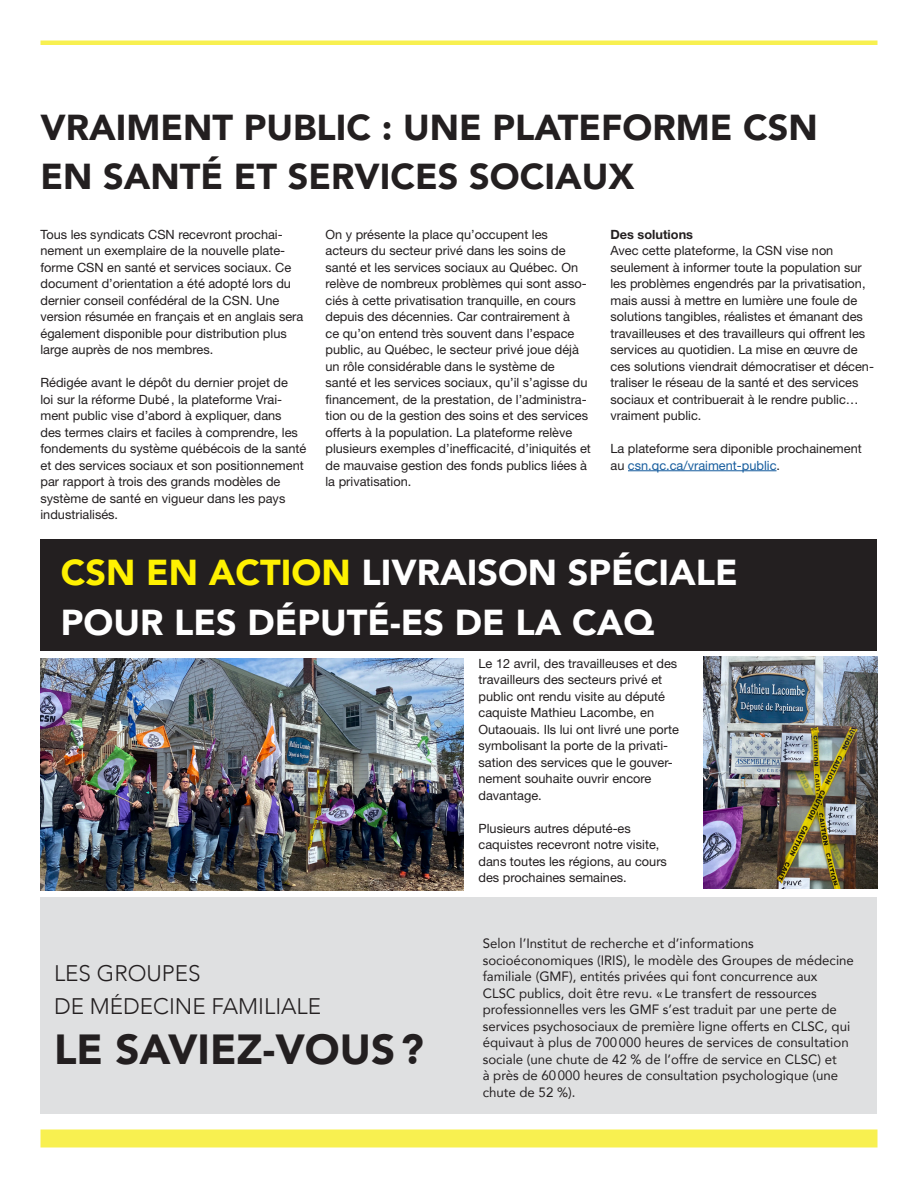
<style>
.page{position:relative;width:918px;height:1188px;background:#fff}
.page>*{position:absolute;margin:0;border:0;box-sizing:border-box;transform-origin:0 0}
.titre_bold_30_5pt{font:900 42px "Avenir";color:#231f20}
.titre_bold_30_5pt-2{font:900 36px "Avenir";color:#231f20}
.titre_bold_30_5pt-3{font:900 36px/49.5px "Avenir";color:#fff}
.sous-titre_reg_15pt{font:300 22.5px/33px "Avenir";color:#231f20}
.paragraphe_bold_10pt{font:13.5px/16.5px "Avenir";color:#231f20}
.texte_courant_8_5pt{font:12.75px/16.5px "Helvetica Neue LT Std";color:#231f20}
.texte_courant_8_5pt-2{font:700 12.75px "Helvetica Neue LT Std";color:#231f20}
.s1{color:#175d9e}
.s2{color:#fff101}
</style>
<div class="page">
<div style="left:40px;top:40px;width:838px;height:5px;background:#f8f050"></div>
<div style="left:40px;top:1130px;width:838px;height:18px;background:#f8f050"></div>
<hr style="left:628px;top:470px;width:149px;height:1px;background:#175d9e">
<div style="left:40px;top:898px;width:838px;height:216px;background:#dfe0e1"></div>
<div style="left:40px;top:539px;width:838px;height:112px;background:#231f20"></div>
<img style="left:41px;top:659px;width:423px;height:232px">
<img style="left:703px;top:657px;width:175px;height:232px">
<p class="titre_bold_30_5pt-2" style="left:40px;top:96px;width:779px">VRAIMENT PUBLIC : UNE PLATEFORME CSN</p>
<p class="titre_bold_30_5pt-2" style="left:40px;top:146px;width:595px">EN SANTÉ ET SERVICES SOCIAUX</p>
<p class="texte_courant_8_5pt" style="left:40px;top:226px;width:264px">Tous les syndicats CSN recevront prochai&shy;nement un exemplaire de la nouvelle plate&shy;forme CSN en santé et services sociaux. Ce document d’orientation a été adopté lors du dernier conseil confédéral de la CSN. Une version résumée en français et en anglais sera également disponible pour distribution plus large auprès de nos membres.</p>
<p class="texte_courant_8_5pt" style="left:40px;top:374px;width:267px">Rédigée avant le dépôt du dernier projet de<br>loi sur la réforme Dubé, la plateforme Vrai&shy;ment public vise d’abord à expliquer, dans<br>des termes clairs et faciles à comprendre, les fondements du système québécois de la santé et des services sociaux et son positionnement par rapport à trois des grands modèles de système de santé en vigueur dans les pays industrialisés.</p>
<p class="texte_courant_8_5pt" style="left:326px;top:226px;width:267px">On y présente la place qu’occupent les acteurs du secteur privé dans les soins de santé et les services sociaux au Québec. On relève de nombreux problèmes qui sont asso&shy;ciés à cette privatisation tranquille, en cours depuis des décennies. Car contrairement à<br>ce qu’on entend très souvent dans l’espace public, au Québec, le secteur privé joue déjà un rôle considérable dans le système de<br>santé et les services sociaux, qu’il s’agisse du financement, de la prestation, de l’administra&shy;tion ou de la gestion des soins et des services offerts à la population. La plateforme relève plusieurs exemples d’inefficacité, d’iniquités et de mauvaise gestion des fonds publics liées à la privatisation.</p>
<p class="texte_courant_8_5pt-2" style="left:610px;top:226px;width:84px">Des solutions</p>
<p class="texte_courant_8_5pt" style="left:610px;top:242px;width:265px">Avec cette plateforme, la CSN vise non seulement à informer toute la population sur les problèmes engendrés par la privatisation, mais aussi à mettre en lumière une foule de solutions tangibles, réalistes et émanant des travailleuses et des travailleurs qui offrent les services au quotidien. La mise en œuvre de ces solutions viendrait démocratiser et décen&shy;traliser le réseau de la santé et des services sociaux et contribuerait à le rendre public… vraiment public.</p>
<p class="texte_courant_8_5pt" style="left:610px;top:440px;width:253px">La plateforme sera diponible prochainement au <span class="s1">csn.qc.ca/vraiment-public</span>.</p>
<p class="titre_bold_30_5pt-3" style="left:61px;top:547px;width:679px"><span class="s2">CSN EN ACTION</span> LIVRAISON SPÉCIALE<br>POUR LES DÉPUTÉ-ES DE LA CAQ</p>
<p class="texte_courant_8_5pt" style="left:479px;top:655px;width:202px">Le 12 avril, des travailleuses et des travailleurs des secteurs privé et public ont rendu visite au député caquiste Mathieu Lacombe, en<br>Outaouais. Ils lui ont livré une porte symbolisant la porte de la privati&shy;sation des services que le gouver&shy;nement souhaite ouvrir encore davantage.</p>
<p class="texte_courant_8_5pt" style="left:479px;top:820px;width:190px">Plusieurs autres député-es caquistes recevront notre visite, dans toutes les régions, au cours des prochaines semaines.</p>
<p class="sous-titre_reg_15pt" style="left:54px;top:957px;width:269px">LES GROUPES<br>DE MÉDECINE FAMILIALE</p>
<p class="titre_bold_30_5pt" style="left:54px;top:1013px;width:371px">LE SAVIEZ-VOUS?</p>
<p class="paragraphe_bold_10pt" style="left:483px;top:935px;width:373px">Selon l’Institut de recherche et d’informations socioéconomiques (IRIS), le modèle des Groupes de médecine familiale (GMF), entités privées qui font concurrence aux<br>CLSC publics, doit être revu. «Le transfert de ressources professionnelles vers les GMF s’est traduit par une perte de services psychosociaux de première ligne offerts en CLSC, qui équivaut à plus de 700000 heures de services de consultation sociale (une chute de 42 % de l’offre de service en CLSC) et<br>à près de 60000 heures de consultation psychologique (une chute de 52 %).</p>
</div>
